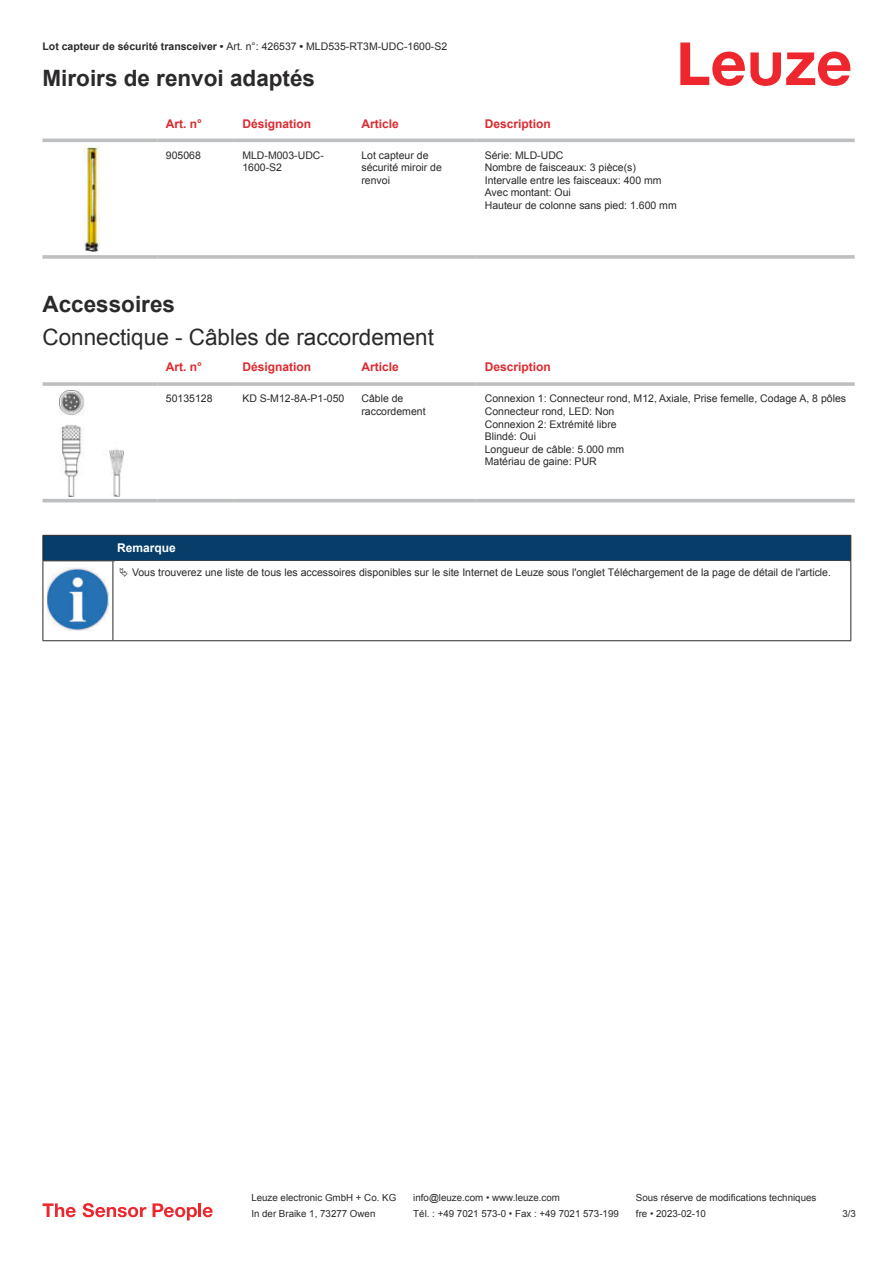
<style>
.page{position:relative;width:893px;height:1263px;background:#fff}
.page>*{position:absolute;margin:0;border:0;box-sizing:border-box;transform-origin:0 0}
.t1{font:700 22.5px "Arial";color:#2b292a}
.t2{font:22.5px "Arial";color:#2b292a}
.t3{font:700 12px "Arial";color:#db2a30}
.t4{font:700 12px "Arial";color:#fff}
.t5{font:10.5px/12.6px "Arial";color:#2b292a}
.t6{font:9.75px "Arial";color:#2b292a}
.s1{font-weight:700}
</style>
<div class="page">
<svg style="left:680px;top:43px;width:170px;height:43px"></svg>
<svg style="left:43px;top:138px;width:812px;height:114px"></svg>
<hr style="left:43px;top:139px;width:114px;height:3px;background:#bdbfc1">
<hr style="left:157px;top:139px;width:77px;height:3px;background:#bdbfc1">
<hr style="left:234px;top:139px;width:119px;height:3px;background:#bdbfc1">
<hr style="left:353px;top:139px;width:123px;height:3px;background:#bdbfc1">
<hr style="left:476px;top:139px;width:379px;height:3px;background:#bdbfc1">
<svg style="left:43px;top:255px;width:114px;height:4px"></svg>
<hr style="left:157px;top:255px;width:77px;height:4px;background:#c7c8ca">
<hr style="left:234px;top:255px;width:119px;height:4px;background:#bdbfc1">
<svg style="left:353px;top:255px;width:123px;height:4px"></svg>
<hr style="left:476px;top:255px;width:379px;height:4px;background:#c7c8ca">
<img style="left:83px;top:146px;width:16px;height:106px">
<svg style="left:43px;top:496px;width:812px;height:7px"></svg>
<svg style="left:43px;top:382px;width:114px;height:4px"></svg>
<hr style="left:157px;top:382px;width:77px;height:4px;background:#c6c8c9">
<svg style="left:234px;top:382px;width:119px;height:4px"></svg>
<svg style="left:353px;top:382px;width:123px;height:4px"></svg>
<hr style="left:476px;top:382px;width:379px;height:4px;background:#c6c8c9">
<hr style="left:43px;top:499px;width:114px;height:3px;background:#bdbfc1">
<hr style="left:157px;top:499px;width:77px;height:3px;background:#bdbfc1">
<hr style="left:234px;top:499px;width:119px;height:3px;background:#bdbfc1">
<hr style="left:353px;top:499px;width:123px;height:3px;background:#bdbfc1">
<hr style="left:476px;top:499px;width:379px;height:3px;background:#bdbfc1">
<img style="left:59px;top:390px;width:65px;height:106px">
<div style="left:43px;top:535px;width:808px;height:26px;background:#063d69"></div>
<hr style="left:113px;top:560px;width:738px;height:1px;background:#2b292a">
<hr style="left:43px;top:561px;width:1px;height:75px;background:#2b292a">
<hr style="left:113px;top:561px;width:1px;height:75px;background:#2b292a">
<hr style="left:850px;top:561px;width:1px;height:75px;background:#2b292a">
<hr style="left:43px;top:640px;width:70px;height:1px;background:#2b292a">
<hr style="left:113px;top:640px;width:738px;height:1px;background:#2b292a">
<img style="left:47px;top:567px;width:61px;height:63px">
<svg style="left:43px;top:1203px;width:33px;height:14px"></svg>
<svg style="left:83px;top:1203px;width:63px;height:14px"></svg>
<svg style="left:153px;top:1203px;width:44px;height:17px"></svg>
<hr style="left:198px;top:1203px;width:3px;height:14px;background:#ed272d">
<svg style="left:203px;top:1207px;width:10px;height:10px"></svg>
<p class="t5" style="left:43px;top:41px;width:406px"><span class="s1">Lot capteur de sécurité transceiver •</span> Art. n°: 426537 <span class="s1">•</span> MLD535-RT3M-UDC-1600-S2</p>
<h1 class="t1" style="left:43px;top:70px;width:274px">Miroirs de renvoi adaptés</h1>
<p class="t3" style="left:166px;top:119px;width:38px">Art. n°</p>
<p class="t3" style="left:242px;top:119px;width:70px">Désignation</p>
<p class="t3" style="left:361px;top:119px;width:39px">Article</p>
<p class="t3" style="left:485px;top:119px;width:68px">Description</p>
<p class="t5" style="left:166px;top:150px;width:37px">905068</p>
<p class="t5" style="left:242px;top:150px;width:83px">MLD-M003-UDC-<br>1600-S2</p>
<p class="t5" style="left:361px;top:150px;width:82px">Lot capteur de sécurité miroir de renvoi</p>
<p class="t5" style="left:485px;top:150px;width:194px">Série: MLD-UDC<br>Nombre de faisceaux: 3 pièce(s)<br>Intervalle entre les faisceaux: 400 mm<br>Avec montant: Oui<br>Hauteur de colonne sans pied: 1.600 mm</p>
<h1 class="t1" style="left:43px;top:295px;width:134px">Accessoires</h1>
<h1 class="t2" style="left:43px;top:329px;width:393px">Connectique - Câbles de raccordement</h1>
<p class="t3" style="left:166px;top:363px;width:38px">Art. n°</p>
<p class="t3" style="left:242px;top:363px;width:70px">Désignation</p>
<p class="t3" style="left:361px;top:363px;width:39px">Article</p>
<p class="t3" style="left:485px;top:363px;width:68px">Description</p>
<p class="t5" style="left:166px;top:393px;width:48px">50135128</p>
<p class="t5" style="left:242px;top:393px;width:104px">KD S-M12-8A-P1- 050</p>
<p class="t5" style="left:361px;top:393px;width:66px">Câble de raccordement</p>
<p class="t5" style="left:485px;top:393px;width:363px">Connexion 1: Connecteur rond, M12, Axiale, Prise femelle, Codage A, 8 pôles<br>Connecteur rond, LED: Non<br>Connexion 2: Extrémité libre<br>Blindé: Oui<br>Longueur de câble: 5.000 mm<br>Matériau de gaine: PUR</p>
<p class="t4" style="left:117px;top:543px;width:60px">Remarque</p>
<p class="t5" style="left:132px;top:566px;width:700px">Vous trouverez une liste de tous les accessoires disponibles sur le site Internet de Leuze sous l'onglet Téléchargement de la page de détail de l'article.</p>
<p class="t6" style="left:251px;top:1194px;width:146px">Leuze electronic GmbH + Co. KG</p>
<p class="t6" style="left:413px;top:1194px;width:148px">info@leuze.com • www.leuze.com</p>
<p class="t6" style="left:636px;top:1194px;width:182px">Sous réserve de modifications techniques</p>
<p class="t6" style="left:251px;top:1210px;width:126px">In der Braike 1, 73277 Owen</p>
<p class="t6" style="left:413px;top:1210px;width:207px">Tél. : +49 7021 573-0 • Fax : +49 7021 573-199</p>
<p class="t6" style="left:636px;top:1210px;width:72px">fre • 2023-02-10</p>
<p class="t6" style="left:842px;top:1210px;width:15px">3 /3</p>
</div>
